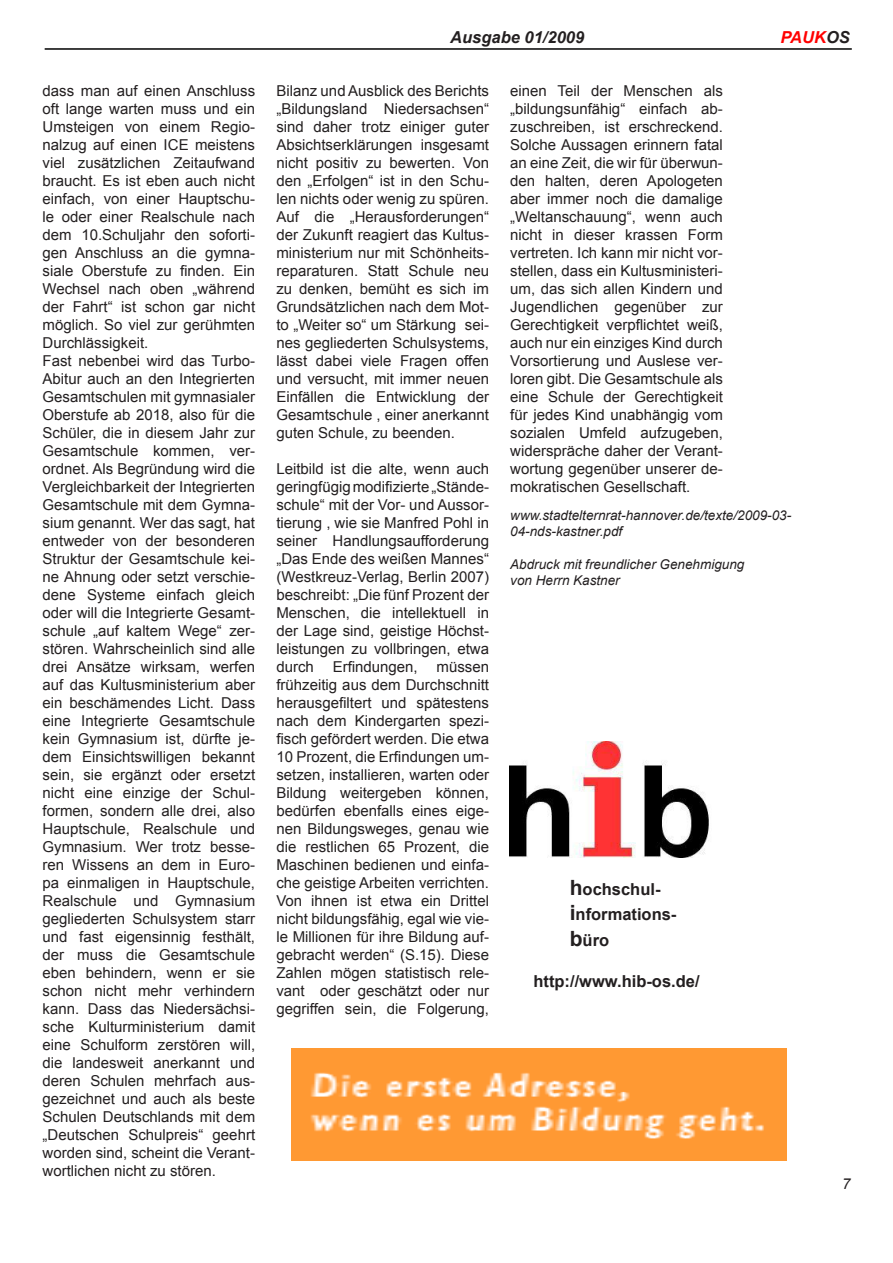
<style>
.page{position:relative;width:893px;height:1263px;background:#fff}
.page>*{position:absolute;margin:0;border:0;box-sizing:border-box;transform-origin:0 0}
.t1{font:700 16.5px/25.2px "Arial";color:#231f20}
.t2{font:italic 700 16.5px "Arial";color:#231f20}
.t3{font:italic 700 16.5px "Arial";color:#f00}
.t4{font:15px/18px "Arial";color:#231f20;text-align:justify}
.t5{font:italic 15px "Arial";color:#231f20}
.t6{font:italic 13.5px/16.2px "Arial";color:#231f20}
.s1{color:#231f20}
.s2{font-size:21px}
</style>
<div class="page">
<hr style="left:45px;top:48px;width:807px;height:2px;background:#000">
<img style="left:292px;top:1048px;width:495px;height:113px">
<img style="left:510px;top:741px;width:199px;height:117px">
<p class="t4" style="left:43px;top:82px;width:214px">dass man auf einen Anschluss oft lange warten muss und ein Umsteigen von einem Regio&shy;nalzug auf einen ICE meistens viel zusätzlichen Zeitaufwand braucht. Es ist eben auch nicht einfach, von einer Hauptschu&shy;le oder einer Realschule nach dem 10.Schuljahr den soforti&shy;gen Anschluss an die gymna&shy;siale Oberstufe zu finden. Ein Wechsel nach oben „während der Fahrt“ ist schon gar nicht möglich. So viel zur gerühmten Durchlässigkeit.</p>
<p class="t4" style="left:43px;top:352px;width:214px">Fast nebenbei wird das Turbo-Abitur auch an den Integrierten Gesamtschulen mit gymnasialer Oberstufe ab 2018, also für die Schüler, die in diesem Jahr zur Gesamtschule kommen, ver&shy;ordnet. Als Begründung wird die Vergleichbarkeit der Integrierten Gesamtschule mit dem Gymna&shy;sium genannt. Wer das sagt, hat entweder von der besonderen Struktur der Gesamtschule kei&shy;ne Ahnung oder setzt verschie&shy;dene Systeme einfach gleich oder will die Integrierte Gesamt&shy;schule „auf kaltem Wege“ zer&shy;stören. Wahrscheinlich sind alle drei Ansätze wirksam, werfen auf das Kultusministerium aber ein beschämendes Licht. Dass eine Integrierte Gesamtschule kein Gymnasium ist, dürfte je&shy;dem Einsichtswilligen bekannt sein, sie ergänzt oder ersetzt nicht eine einzige der Schul&shy;formen, sondern alle drei, also Hauptschule, Realschule und Gymnasium. Wer trotz besse&shy;ren Wissens an dem in Euro&shy;pa einmaligen in Hauptschule, Realschule und Gymnasium gegliederten Schulsystem starr und fast eigensinnig festhält, der muss die Gesamtschule eben behindern, wenn er sie schon nicht mehr verhindern kann. Dass das Niedersächsi&shy;sche Kulturministerium damit eine Schulform zerstören will, die landesweit anerkannt und deren Schulen mehrfach aus&shy;gezeichnet und auch als beste Schulen Deutschlands mit dem „Deutschen Schulpreis“ geehrt worden sind, scheint die Verant&shy;wortlichen nicht zu stören.</p>
<p class="t2" style="left:450px;top:27px;width:135px">Ausgabe 01/2009</p>
<p class="t3" style="left:780px;top:27px;width:71px">PAUK<span class="s1">OS</span></p>
<p class="t4" style="left:276px;top:82px;width:214px">Bilanz und Ausblick des Berichts „Bildungsland Niedersachsen“ sind daher trotz einiger guter Absichtserklärungen insgesamt nicht positiv zu bewerten. Von den „Erfolgen“ ist in den Schu&shy;len nichts oder wenig zu spüren.<br>Auf die „Herausforderungen“ der Zukunft reagiert das Kultus&shy;ministerium nur mit Schönheits&shy;reparaturen. Statt Schule neu zu denken, bemüht es sich im Grundsätzlichen nach dem Mot&shy;to „Weiter so“ um Stärkung sei&shy;nes gegliederten Schulsystems, lässt dabei viele Fragen offen und versucht, mit immer neuen Einfällen die Entwicklung der Gesamtschule , einer anerkannt guten Schule, zu beenden.</p>
<p class="t4" style="left:276px;top:460px;width:214px">Leitbild ist die alte, wenn auch geringfügig modifizierte „Stände&shy;schule“ mit der Vor- und Aussor&shy;tierung , wie sie Manfred Pohl in seiner Handlungsaufforderung „Das Ende des weißen Mannes“ (Westkreuz-Verlag, Berlin 2007) beschreibt: „Die fünf Prozent der Menschen, die intellektuell in der Lage sind, geistige Höchst&shy;leistungen zu vollbringen, etwa durch Erfindungen, müssen frühzeitig aus dem Durchschnitt herausgefiltert und spätestens nach dem Kindergarten spezi&shy;fisch gefördert werden. Die etwa 10 Prozent, die Erfindungen um&shy;setzen, installieren, warten oder Bildung weitergeben können, bedürfen ebenfalls eines eige&shy;nen Bildungsweges, genau wie die restlichen 65 Prozent, die Maschinen bedienen und einfa&shy;che geistige Arbeiten verrichten.<br>Von ihnen ist etwa ein Drittel nicht bildungsfähig, egal wie vie&shy;le Millionen für ihre Bildung auf&shy;gebracht werden“ (S.15). Diese Zahlen mögen statistisch rele&shy;vant oder geschätzt oder nur gegriffen sein, die Folgerung,</p>
<p class="t4" style="left:510px;top:82px;width:214px">einen Teil der Menschen als „bildungsunfähig“ einfach ab&shy;zuschreiben, ist erschreckend.<br>Solche Aussagen erinnern fatal an eine Zeit, die wir für überwun&shy;den halten, deren Apologeten aber immer noch die damalige „Weltanschauung“, wenn auch nicht in dieser krassen Form vertreten. Ich kann mir nicht vor&shy;stellen, dass ein Kultusministeri&shy;um, das sich allen Kindern und Jugendlichen gegenüber zur Gerechtigkeit verpflichtet weiß, auch nur ein einziges Kind durch Vorsortierung und Auslese ver&shy;loren gibt. Die Gesamtschule als eine Schule der Gerechtigkeit für jedes Kind unabhängig vom sozialen Umfeld aufzugeben, widerspräche daher der Verant&shy;wortung gegenüber unserer de&shy;mokratischen Gesellschaft.</p>
<p class="t6" style="left:510px;top:507px;width:282px">www.stadtelternrat-hannover.de/texte/2009-03-<br>04-nds-kastner.pdf</p>
<p class="t6" style="left:510px;top:556px;width:236px">Abdruck mit freundlicher Genehmigung</p>
<p class="t6" style="left:510px;top:572px;width:111px">von Herrn Kastner</p>
<p class="t1" style="left:570px;top:877px;width:108px"><span class="s2">h</span>ochschul&shy;<span class="s2">i</span>nformations&shy;<span class="s2">b</span>üro</p>
<p class="t1" style="left:533px;top:969px;width:168px">http://www.hib-os.de/</p>
<p class="t5" style="left:842px;top:1174px;width:10px">7</p>
</div>
